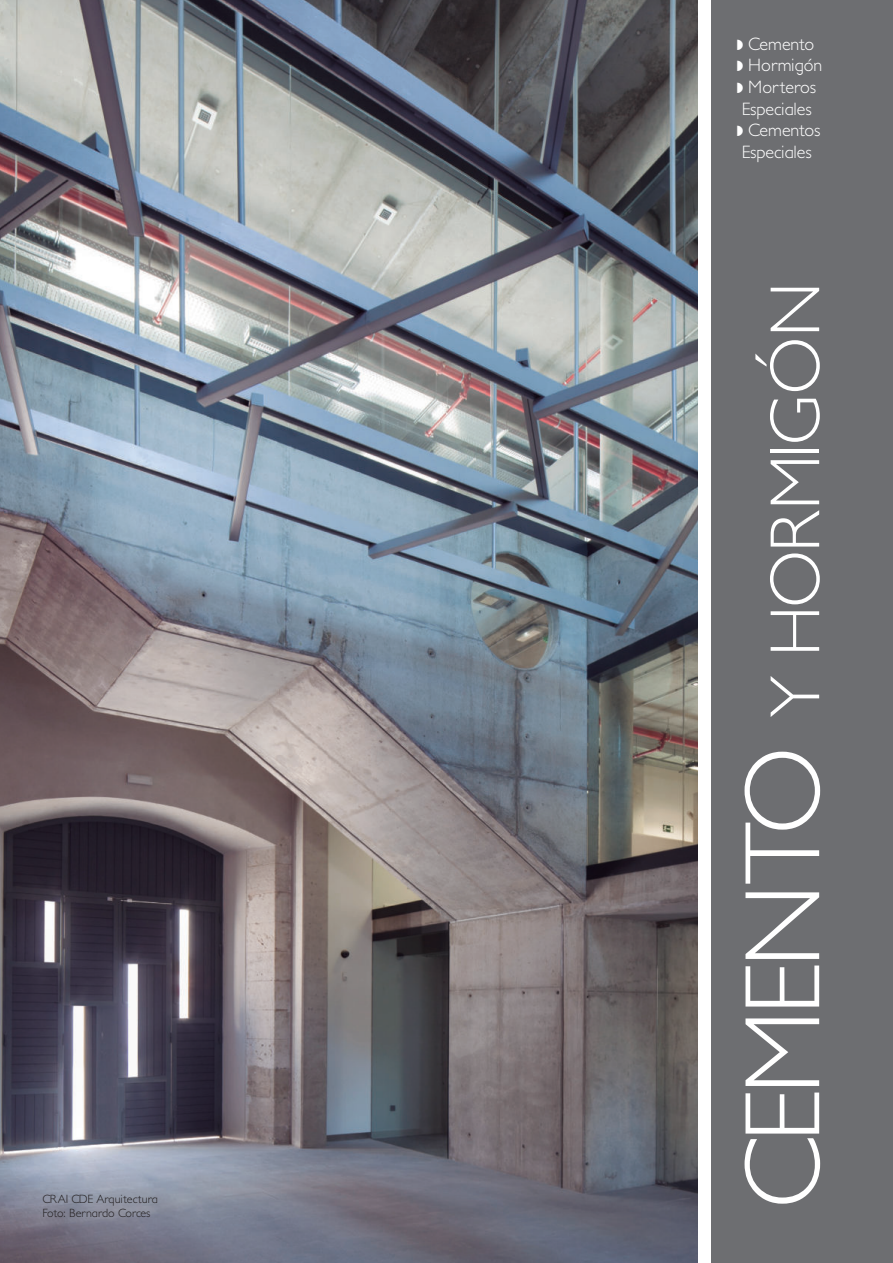
<style>
.page{position:relative;width:893px;height:1263px;background:#fff}
.page>*{position:absolute;margin:0;border:0;box-sizing:border-box;transform-origin:0 0}
.t1{font:300 71.25px "Petita";letter-spacing:-.03em;color:#fff}
.t2{font:300 18px/21.6px "Petita";color:#fff;text-align:center}
.t3{font:300 12px/14.4px "Petita";color:#231f20}
.s1{font-size:108px}
</style>
<div class="page">
<img style="left:0;top:0;width:697px;height:1263px">
<div style="left:712px;top:0;width:181px;height:1263px;background:#6d6e71"></div>
<p class="t3" style="left:43px;top:1191px;width:117px">CRAI CDE Arquitectura<br>Foto: Bernardo Corces</p>
<p class="t2" style="left:742px;top:33px;width:82px">Cemento<br>Hormigón<br>Morteros<br>Especiales<br>Cementos<br>Especiales</p>
<h1 class="t1" style="left:755px;top:1209px;width:928px;rotate:-90deg"><span class="s1">CEMENTO</span> Y HORMIGÓN</h1>
</div>
